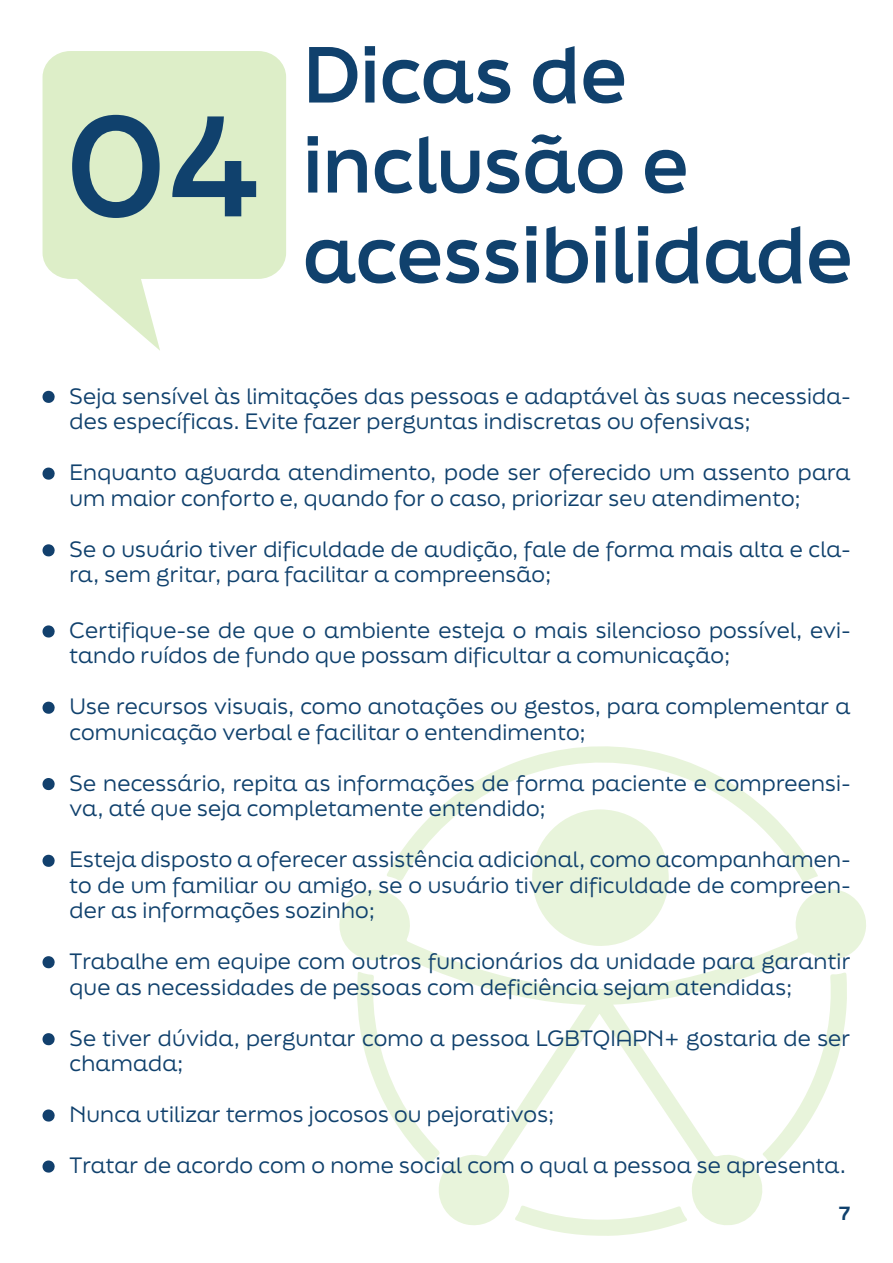
<style>
.page{position:relative;width:893px;height:1263px;background:#fff}
.page>*{position:absolute;margin:0;border:0;box-sizing:border-box;transform-origin:0 0}
.t1{font:700 135px "Final Six";color:#10416d}
.t2{font:700 75px/90px "Final Six";color:#10416d}
.t3{font:21px/25.5px "Final Six";letter-spacing:.01em;color:#10416d}
.t4{font:800 18px "Final Six";color:#10416d}
</style>
<div class="page">
<svg style="left:339px;top:889px;width:527px;height:336px"></svg>
<svg style="left:387px;top:746px;width:431px;height:137px"></svg>
<svg style="left:762px;top:972px;width:85px;height:195px"></svg>
<svg style="left:357px;top:971px;width:83px;height:194px"></svg>
<svg style="left:514px;top:1205px;width:174px;height:31px"></svg>
<div style="left:708px;top:1171px;width:38px;height:38px;background:#e8f4db;border-radius:50%"></div>
<div style="left:812px;top:905px;width:38px;height:39px;background:#e8f4db;border-radius:50%"></div>
<div style="left:355px;top:906px;width:39px;height:38px;background:#e8f4db;border-radius:50%"></div>
<div style="left:455px;top:1171px;width:38px;height:38px;background:#e8f4db;border-radius:50%"></div>
<svg style="left:532px;top:809px;width:137px;height:138px"></svg>
<svg style="left:456px;top:1172px;width:36px;height:37px"></svg>
<svg style="left:43px;top:51px;width:243px;height:300px;fill:#ddeec8"></svg>
<svg style="left:42px;top:391px;width:13px;height:12px"></svg>
<svg style="left:42px;top:468px;width:13px;height:12px"></svg>
<svg style="left:42px;top:544px;width:13px;height:13px"></svg>
<svg style="left:42px;top:625px;width:13px;height:13px"></svg>
<svg style="left:42px;top:702px;width:13px;height:12px"></svg>
<svg style="left:42px;top:778px;width:13px;height:12px"></svg>
<svg style="left:42px;top:855px;width:13px;height:12px"></svg>
<svg style="left:42px;top:956px;width:13px;height:12px"></svg>
<svg style="left:42px;top:1033px;width:13px;height:12px"></svg>
<svg style="left:42px;top:1109px;width:13px;height:13px"></svg>
<svg style="left:42px;top:1160px;width:13px;height:13px"></svg>
<h1 class="t1" style="left:66px;top:67px;width:199px">04</h1>
<h2 class="t2" style="left:303px;top:28px;width:551px">Dicas de inclusão e acessibilidade</h2>
<p class="t3" style="left:70px;top:383px;width:782px;text-indent:-27px">• Seja sensível às limitações das pessoas e adaptável às suas necessida&shy;des específicas. Evite fazer perguntas indiscretas ou ofensivas;</p>
<p class="t3" style="left:70px;top:459px;width:782px;text-indent:-27px">• Enquanto aguarda atendimento, pode ser oferecido um assento para um maior conforto e, quando for o caso, priorizar seu atendimento;</p>
<p class="t3" style="left:70px;top:536px;width:782px;text-indent:-27px">• Se o usuário tiver dificuldade de audição, fale de forma mais alta e cla&shy;ra, sem gritar, para facilitar a compreensão;</p>
<p class="t3" style="left:70px;top:616px;width:782px;text-indent:-27px">• Certifique-se de que o ambiente esteja o mais silencioso possível, evi&shy;tando ruídos de fundo que possam dificultar a comunicação;</p>
<p class="t3" style="left:70px;top:693px;width:782px;text-indent:-27px">• Use recursos visuais, como anotações ou gestos, para complementar a comunicação verbal e facilitar o entendimento;</p>
<p class="t3" style="left:70px;top:769px;width:782px;text-indent:-27px">• Se necessário, repita as informações de forma paciente e compreensi&shy;va, até que seja completamente entendido;</p>
<p class="t3" style="left:70px;top:846px;width:782px;text-align:justify;text-indent:-27px">• Esteja disposto a oferecer assistência adicional, como acompanhamen&shy;to de um familiar ou amigo, se o usuário tiver dificuldade de compreen&shy;der as informações sozinho;</p>
<p class="t3" style="left:70px;top:948px;width:782px;text-indent:-27px">• Trabalhe em equipe com outros funcionários da unidade para garantir que as necessidades de pessoas com deficiência sejam atendidas;</p>
<p class="t3" style="left:70px;top:1024px;width:782px;text-indent:-27px">• Se tiver dúvida, perguntar como a pessoa LGBTQIAPN+ gostaria de ser chamada;</p>
<p class="t3" style="left:43px;top:1101px;width:513px">• Nunca utilizar termos jocosos ou pejorativos;</p>
<p class="t3" style="left:43px;top:1152px;width:805px">• Tratar de acordo com o nome social com o qual a pessoa se apresenta.</p>
<p class="t4" style="left:839px;top:1200px;width:13px">7</p>
</div>
